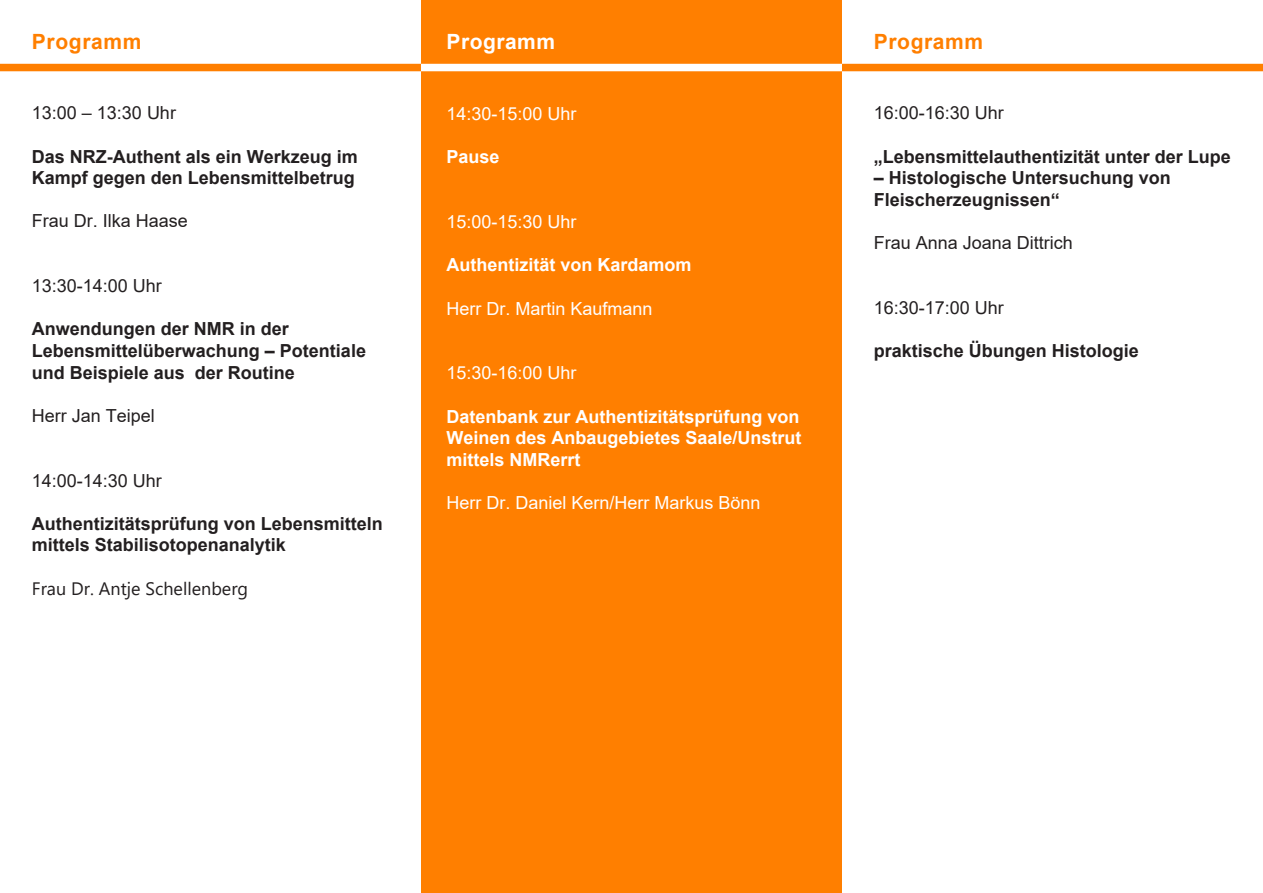
<style>
.page{position:relative;width:1263px;height:893px;background:#fff}
.page>*{position:absolute;margin:0;border:0;box-sizing:border-box;transform-origin:0 0}
.t1{font:700 21px "Arial";letter-spacing:.03em;color:#ff7f00}
.t2{font:700 21px "Arial";letter-spacing:.025em;color:#fff}
.t3{font:700 18px/21.6px "Arial";color:#231f20}
.t4{font:18px "Arial";color:#231f20}
.t5{font:700 18px/21.6px "Arial";color:#fff;text-align:justify}
.t6{font:18px "Arial";color:#fff}
.t7{font:18px "Segoe UI";color:#231f20}
</style>
<div class="page">
<div style="left:421px;top:0;width:421px;height:893px;background:#ff7f00"></div>
<div style="left:0;top:64px;width:1263px;height:7px;background:#ff7f00"></div>
<div style="left:421px;top:64px;width:421px;height:7px;background:#fff"></div>
<p class="t1" style="left:32px;top:27px;width:111px">Programm</p>
<p class="t1" style="left:874px;top:27px;width:111px">Programm</p>
<p class="t2" style="left:446px;top:27px;width:110px">Programm</p>
<p class="t4" style="left:32px;top:101px;width:146px">13:00 – 13:30 Uhr</p>
<p class="t3" style="left:32px;top:146px;width:328px">Das NRZ-Authent als ein Werkzeug im<br>Kampf gegen den Lebensmittelbetrug</p>
<p class="t4" style="left:32px;top:209px;width:158px">Frau Dr. Ilka Haase</p>
<p class="t4" style="left:32px;top:273px;width:132px">13:30-14:00 Uhr</p>
<p class="t3" style="left:32px;top:318px;width:336px">Anwendungen der NMR in der<br>Lebensmittelüberwachung – Potentiale und Beispiele aus der Routine</p>
<p class="t4" style="left:32px;top:403px;width:125px">Herr Jan Teipel</p>
<p class="t4" style="left:32px;top:468px;width:132px">14:00-14:30 Uhr</p>
<p class="t3" style="left:32px;top:513px;width:353px">Authentizitätsprüfung von Lebensmitteln mittels Stabilisotopenanalytik</p>
<p class="t7" style="left:32px;top:571px;width:218px">Frau Dr. Antje Schellenberg</p>
<p class="t6" style="left:446px;top:101px;width:132px">14:30-15:00 Uhr</p>
<p class="t5" style="left:446px;top:146px;width:55px">Pause</p>
<p class="t6" style="left:446px;top:209px;width:132px">15:00-15:30 Uhr</p>
<p class="t5" style="left:446px;top:254px;width:247px">Authentizität von Kardamom</p>
<p class="t6" style="left:446px;top:296px;width:208px">Herr Dr. Martin Kaufmann</p>
<p class="t6" style="left:446px;top:361px;width:132px">15:30-16:00 Uhr</p>
<p class="t5" style="left:446px;top:406px;width:357px">Datenbank zur Authentizitätsprüfung von Weinen des Anbaugebietes Saale/Unstrut mittels NMRerrt</p>
<p class="t6" style="left:446px;top:490px;width:316px">Herr Dr. Daniel Kern/Herr Markus Bönn</p>
<p class="t4" style="left:874px;top:101px;width:132px">16:00-16:30 Uhr</p>
<p class="t3" style="left:874px;top:146px;width:359px">„Lebensmittelauthentizität unter der Lupe</p>
<p class="t3" style="left:874px;top:167px;width:299px">– Histologische Untersuchung von<br>Fleischerzeugnissen“</p>
<p class="t4" style="left:874px;top:230px;width:201px">Frau Anna Joana Dittrich</p>
<p class="t4" style="left:874px;top:295px;width:132px">16:30-17:00 Uhr</p>
<p class="t3" style="left:874px;top:340px;width:267px">praktische Übungen Histologie</p>
</div>
